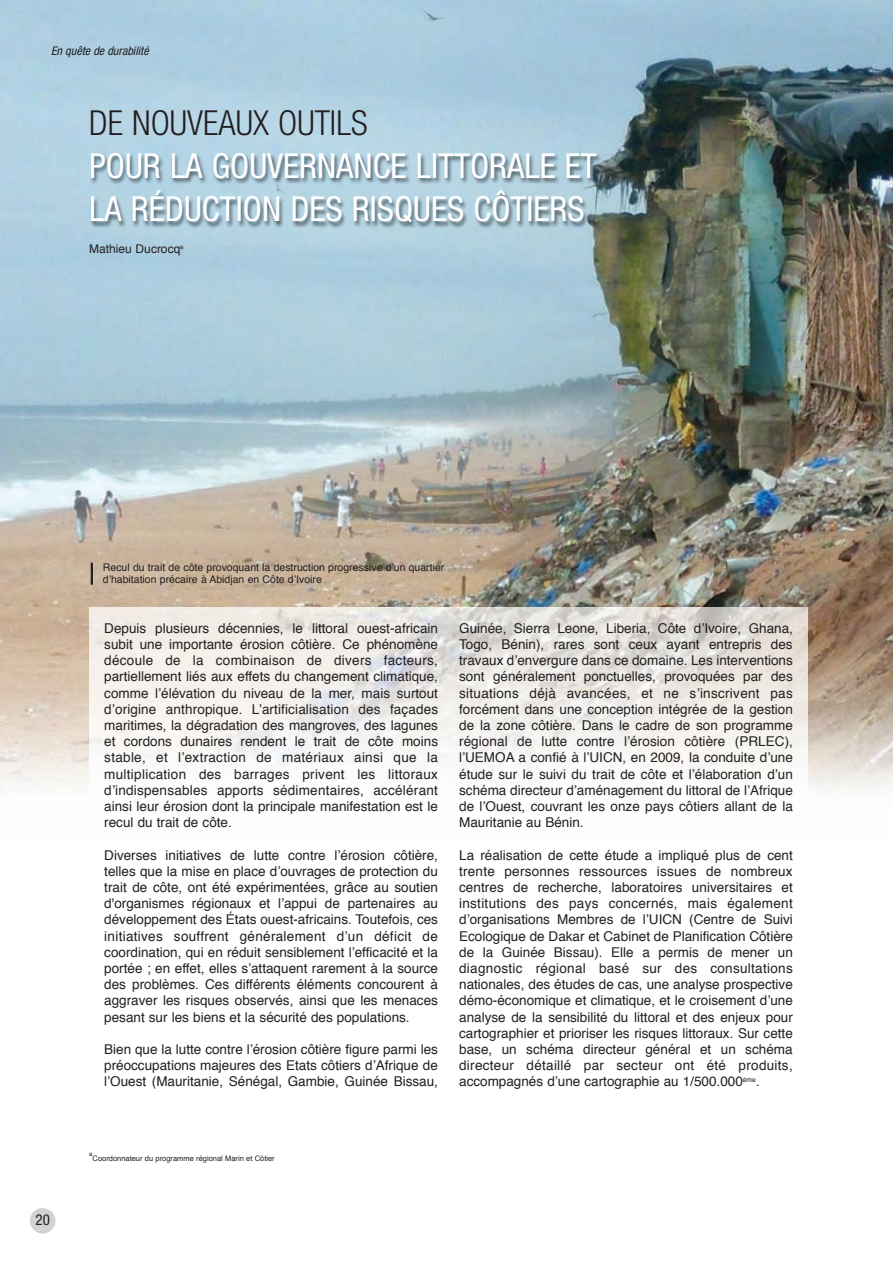
<style>
.page{position:relative;width:893px;height:1263px;background:#fff}
.page>*{position:absolute;margin:0;border:0;box-sizing:border-box;transform-origin:0 0}
.t1{font:condensed 34.5px/43.5px "Helvetica Neue";color:#fff}
.t2{font:300 condensed 34.5px "Helvetica Neue";color:#231f20}
.t3{font:condensed 15px "Helvetica Neue";color:#231f20}
.t4{font:13.5px/16.2px "Helvetica";color:#231f20;text-align:justify}
.t5{font:italic condensed 12px "Helvetica Neue";color:#231f20}
.t6{font:12px "Helvetica";color:#231f20}
.t7{font:10.5px/12.6px "Helvetica";color:#231f20}
.t8{font:7.5px "Helvetica";color:#231f20}
.t9{font:6px "Helvetica";color:#231f20}
</style>
<div class="page">
<img style="left:0;top:0;width:893px;height:791px">
<div style="left:30px;top:1208px;width:25px;height:25px;background:#d1d2d4;border-radius:50%"></div>
<img style="left:89px;top:608px;width:719px;height:183px">
<img style="left:82px;top:144px;width:571px;height:98px">
<hr style="left:91px;top:563px;width:2px;height:22px;background:#231f20">
<p class="t5" style="left:51px;top:46px;width:99px">En quête de durabilité</p>
<h1 class="t2" style="left:89px;top:110px;width:280px">DE NOUVEAUX OUTILS</h1>
<h1 class="t1" style="left:89px;top:147px;width:509px">POUR LA GOUVERNANCE LITTORALE ET<br>LA RÉDUCTION DES RISQUES CÔTIERS</h1>
<p class="t6" style="left:89px;top:244px;width:96px">Mathieu Ducrocq<sup>a</sup></p>
<p class="t3" style="left:35px;top:1214px;width:16px">20</p>
<p class="t7" style="left:103px;top:562px;width:343px">Recul du trait de côte provoquant la destruction progressive d’un quartier d’habitation précaire à Abidjan en Côte d’Ivoire</p>
<p class="t4" style="left:104px;top:621px;width:335px">Depuis plusieurs décennies, le littoral ouest-africain subit une importante érosion côtière. Ce phénomène découle de la combinaison de divers facteurs, partiellement liés aux effets du changement climatique, comme l’élévation du niveau de la mer, mais surtout d’origine anthropique. L’artificialisation des façades maritimes, la dégradation des mangroves, des lagunes et cordons dunaires rendent le trait de côte moins stable, et l’extraction de matériaux ainsi que la multiplication des barrages privent les littoraux d’indispensables apports sédimentaires, accélérant ainsi leur érosion dont la principale manifestation est le recul du trait de côte.</p>
<p class="t4" style="left:104px;top:848px;width:335px">Diverses initiatives de lutte contre l’érosion côtière, telles que la mise en place d’ouvrages de protection du trait de côte, ont été expérimentées, grâce au soutien d'organismes régionaux et l’appui de partenaires au développement des États ouest-africains. Toutefois, ces initiatives souffrent généralement d’un déficit de coordination, qui en réduit sensiblement l’efficacité et la portée ; en effet, elles s’attaquent rarement à la source des problèmes. Ces différents éléments concourent à aggraver les risques observés, ainsi que les menaces pesant sur les biens et la sécurité des populations.</p>
<p class="t4" style="left:104px;top:1042px;width:335px">Bien que la lutte contre l’érosion côtière figure parmi les préoccupations majeures des Etats côtiers d’Afrique de l’Ouest (Mauritanie, Sénégal, Gambie, Guinée Bissau,</p>
<p class="t4" style="left:459px;top:621px;width:335px">Guinée, Sierra Leone, Liberia, Côte d’Ivoire, Ghana, Togo, Bénin), rares sont ceux ayant entrepris des travaux d’envergure dans ce domaine. Les interventions sont généralement ponctuelles, provoquées par des situations déjà avancées, et ne s’inscrivent pas forcément dans une conception intégrée de la gestion de la zone côtière. Dans le cadre de son programme régional de lutte contre l’érosion côtière (PRLEC), l’UEMOA a confié à l’UICN, en 2009, la conduite d’une étude sur le suivi du trait de côte et l’élaboration d’un schéma directeur d’aménagement du littoral de l’Afrique de l’Ouest, couvrant les onze pays côtiers allant de la Mauritanie au Bénin.</p>
<p class="t4" style="left:459px;top:848px;width:335px">La réalisation de cette étude a impliqué plus de cent trente personnes ressources issues de nombreux centres de recherche, laboratoires universitaires et institutions des pays concernés, mais également d’organisations Membres de l’UICN (Centre de Suivi Ecologique de Dakar et Cabinet de Planification Côtière de la Guinée Bissau). Elle a permis de mener un diagnostic régional basé sur des consultations nationales, des études de cas, une analyse prospective démo-économique et climatique, et le croisement d’une analyse de la sensibilité du littoral et des enjeux pour cartographier et prioriser les risques littoraux. Sur cette base, un schéma directeur général et un schéma directeur détaillé par secteur ont été produits, accompagnés d’une cartographie au 1/500.000<sup>ème</sup>.</p>
<p class="t9" style="left:89px;top:1152px;width:5px">a</p>
<p class="t8" style="left:93px;top:1155px;width:184px">Coordonnateur du programme régional Marin et Côtier</p>
</div>
